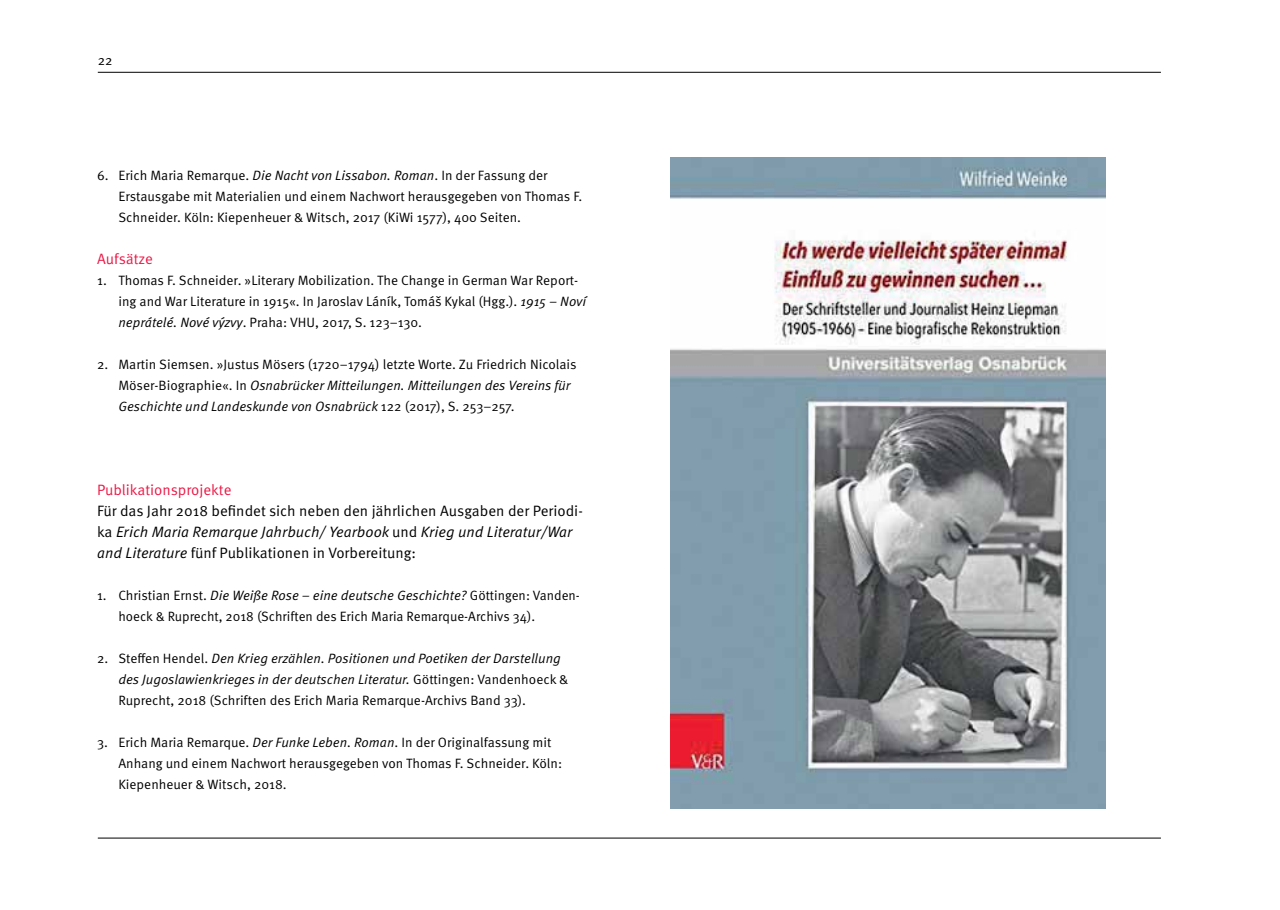
<style>
.page{position:relative;width:1280px;height:910px;background:#fff}
.page>*{position:absolute;margin:0;border:0;box-sizing:border-box;transform-origin:0 0}
.t1{font:15px/21px "Meta OT";color:#000}
.t2{font:15px "Meta OT";color:#ed1846}
.t3{font:13.5px/21px "Meta OT";color:#000}
.s1{font-style:italic}
</style>
<div class="page">
<hr style="left:98px;top:72px;width:1063px;height:1px;background:#000">
<hr style="left:98px;top:838px;width:1063px;height:1px;background:#000">
<img style="left:670px;top:157px;width:435px;height:651px">
<p class="t3" style="left:98px;top:51px;width:16px">22</p>
<p class="t3" style="left:118px;top:165px;width:465px;text-indent:-21px">6. Erich Maria Remarque. <span class="s1">Die Nacht von Lissabon. Roman</span>. In der Fassung der<br>Erstausgabe mit Materialien und einem Nachwort herausgegeben von Thomas F.<br>Schneider. Köln: Kiepenheuer &amp; Witsch, 2017 (KiWi 1577), 400 Seiten.</p>
<p class="t2" style="left:97px;top:250px;width:57px">Aufsätze</p>
<p class="t3" style="left:118px;top:270px;width:469px;text-indent:-21px">1. Thomas F. Schneider. »Literary Mobilization. The Change in German War Report&shy;ing and War Literature in 1915«. In Jaroslav Láník, Tomáš Kykal (Hgg.). <span class="s1">1915 – Noví neprátelé. Nové výzvy</span>. Praha: VHU, 2017, S. 123–130.</p>
<p class="t3" style="left:118px;top:354px;width:460px;text-indent:-21px">2. Martin Siemsen. »Justus Mösers (1720–1794) letzte Worte. Zu Friedrich Nicolais<br>Möser-Biographie«. In <span class="s1">Osnabrücker Mitteilungen. Mitteilungen des Vereins für<br>Geschichte und Landeskunde von Osnabrück</span> 122 (2017), S. 253–257.</p>
<p class="t2" style="left:97px;top:481px;width:136px">Publikationsprojekte</p>
<p class="t1" style="left:97px;top:501px;width:487px">Für das Jahr 2018 befindet sich neben den jährlichen Ausgaben der Periodi&shy;ka <span class="s1">Erich Maria Remarque Jahrbuch/ Yearbook</span> und <span class="s1">Krieg und Literatur/War and Literature</span> fünf Publikationen in Vorbereitung:</p>
<p class="t3" style="left:118px;top:585px;width:463px;text-indent:-21px">1. Christian Ernst. <span class="s1">Die Weiße Rose – eine deutsche Geschichte?</span> Göttingen: Vanden&shy;hoeck &amp; Ruprecht, 2018 (Schriften des Erich Maria Remarque-Archivs 34).</p>
<p class="t3" style="left:118px;top:648px;width:452px;text-indent:-21px">2. Steffen Hendel. <span class="s1">Den Krieg erzählen. Positionen und Poetiken der Darstellung des Jugoslawienkrieges in der deutschen Literatur.</span> Göttingen: Vandenhoeck &amp;<br>Ruprecht, 2018 (Schriften des Erich Maria Remarque-Archivs Band 33).</p>
<p class="t3" style="left:118px;top:732px;width:445px;text-indent:-21px">3. Erich Maria Remarque. <span class="s1">Der Funke Leben. Roman</span>. In der Originalfassung mit<br>Anhang und einem Nachwort herausgegeben von Thomas F. Schneider. Köln:<br>Kiepenheuer &amp; Witsch, 2018.</p>
</div>
